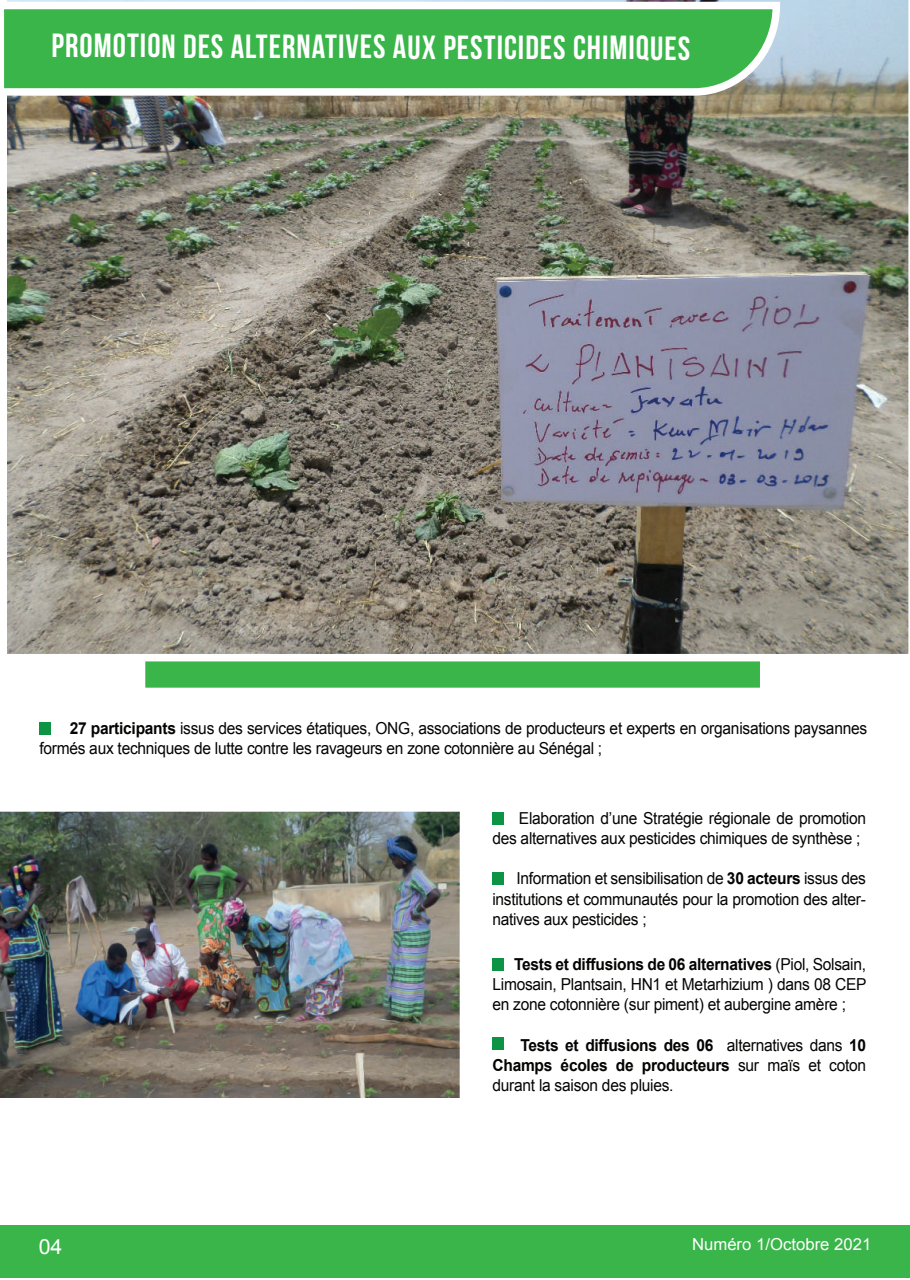
<style>
.page{position:relative;width:910px;height:1280px;background:#fff}
.page>*{position:absolute;margin:0;border:0;box-sizing:border-box;transform-origin:0 0}
.t1{font:33.6px "Bebas Neue";letter-spacing:.03em;color:#fff}
.t2{font:21px "Arial";color:#fff}
.t3{font:16.5px/20.2px "Arial";letter-spacing:-.015em;color:#040503;text-align:justify;scale:.94 1}
.t4{font:16.5px "Arial";color:#fff}
.s1{font-weight:700}
</style>
<div class="page">
<div style="left:492px;top:958px;width:11px;height:12px;background:#0d9344"></div>
<div style="left:492px;top:812px;width:11px;height:12px;background:#0d9344"></div>
<div style="left:492px;top:1038px;width:11px;height:12px;background:#0d9344"></div>
<div style="left:492px;top:872px;width:11px;height:12px;background:#0d9344"></div>
<div style="left:39px;top:723px;width:11px;height:12px;background:#0d9344"></div>
<div style="left:0;top:1225px;width:910px;height:52px;background:#3ab54a"></div>
<div style="left:138px;top:633px;width:629px;height:62px;background:#3ab54a;border:8px solid #fff"></div>
<img style="left:4px;top:0;width:905px;height:661px">
<img style="left:0;top:811px;width:459px;height:286px">
<h1 class="t1" style="left:52px;top:28px;width:640px">PROMOTION DES ALTERNATIVES AUX PESTICIDES CHIMIQUES</h1>
<p class="t3" style="left:39px;top:718px;width:882px;text-indent:30px"><span class="s1">27 participants</span> issus des services étatiques, ONG, associations de producteurs et experts en organisations paysannes formés aux techniques de lutte contre les ravageurs en zone cotonnière au Sénégal ;</p>
<p class="t3" style="left:492px;top:808px;width:399px;text-indent:27px">Elaboration d’une Stratégie régionale de promotion des alternatives aux pesticides chimiques de synthèse ;</p>
<p class="t3" style="left:492px;top:868px;width:399px;text-indent:24px">Information et sensibilisation de <span class="s1">30 acteurs</span> issus des institutions et communautés pour la promotion des alter&shy;natives aux pesticides ;</p>
<p class="t3" style="left:492px;top:954px;width:399px;text-indent:21px"><span class="s1">Tests et diffusions de 06 alternatives</span> (Piol, Solsain, Limosain, Plantsain, HN1 et Metarhizium ) dans 08 CEP en zone cotonnière (sur piment) et aubergine amère ;</p>
<p class="t3" style="left:492px;top:1035px;width:399px;text-indent:28px"><span class="s1">Tests et diffusions des 06</span> alternatives dans <span class="s1">10<br>Champs écoles de producteurs</span> sur maïs et coton durant la saison des pluies.</p>
<p class="t2" style="left:39px;top:1233px;width:25px">04</p>
<p class="t4" style="left:692px;top:1233px;width:181px">Numéro 1/Octobre 2021</p>
</div>
